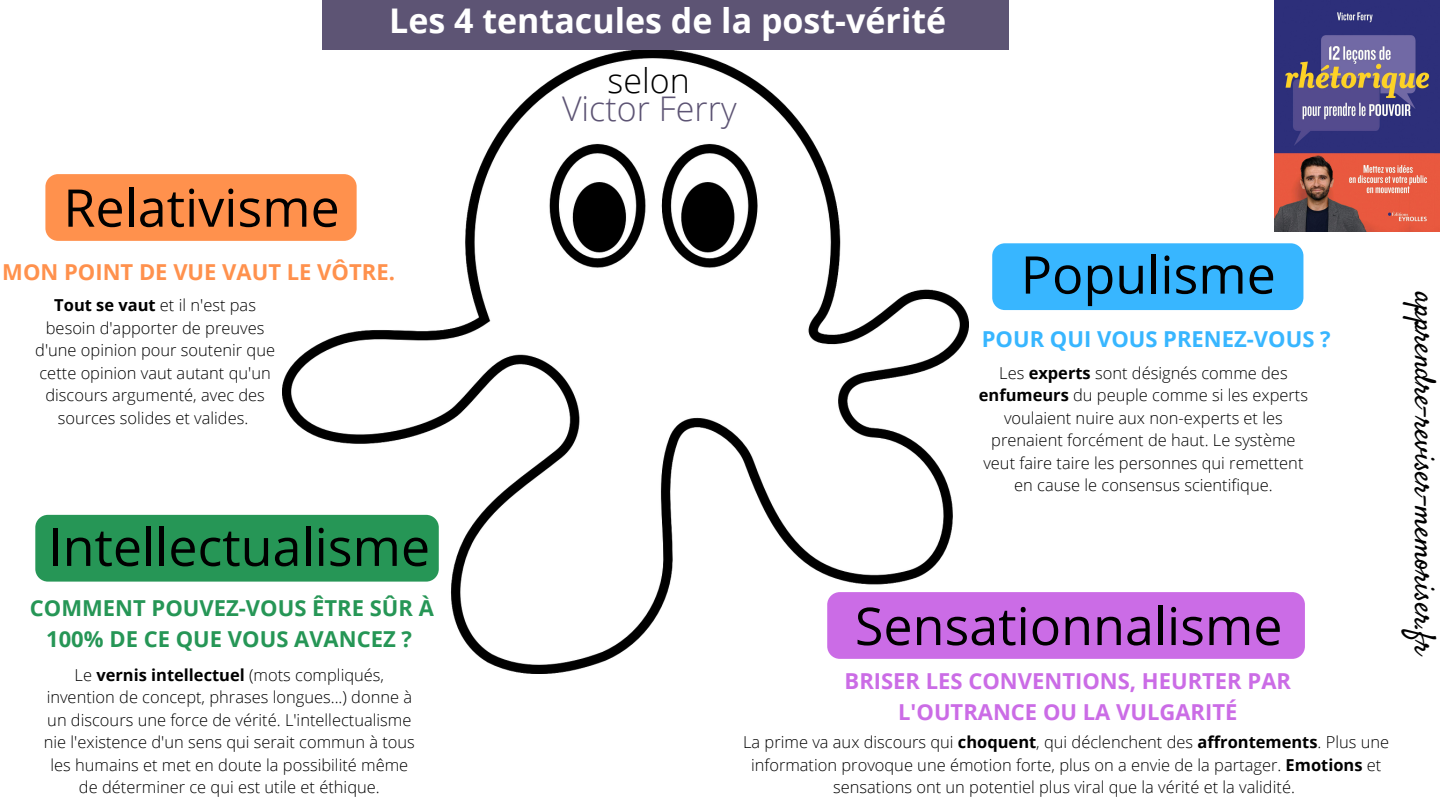
<style>
.page{position:relative;width:1440px;height:810px;background:#fff}
.page>*{position:absolute;margin:0;border:0;box-sizing:border-box;transform-origin:0 0}
.t1{font:52px "Open Sans";color:#000}
.t2{font:700 34px "Open Sans";color:#fff}
.t3{font:300 34px "Open Sans";color:#5d5474}
.t4{font:300 34px "Open Sans";color:#000}
.t5{font:29.9px "Satisfy";color:#000}
.t6{font:700 22px/30.8px "Open Sans";color:#cb6ce6;text-align:center}
.t7{font:700 22px/30.8px "Open Sans";color:#269656;text-align:center}
.t8{font:700 22px "Open Sans";color:#ff914d}
.t9{font:700 22px "Open Sans";color:#38b6ff}
.t10{font:300 16.5px/22.5px "Open Sans";color:#000;text-align:center}
.s1{font-weight:700}
</style>
<div class="page">
<div style="left:45px;top:174px;width:312px;height:67px;background:#ff914d;border-radius:13px"></div>
<img style="left:282px;top:50px;width:686px;height:624px">
<img style="left:1275px;top:0;width:165px;height:232px">
<div style="left:35px;top:515px;width:404px;height:67px;background:#269656;border-radius:13px"></div>
<div style="left:992px;top:243px;width:311px;height:67px;background:#38b6ff;border-radius:13px"></div>
<div style="left:827px;top:592px;width:478px;height:67px;background:#cb6ce6;border-radius:13px"></div>
<div style="left:323px;top:0;width:686px;height:49px;background:#5d5474"></div>
<p class="t2" style="left:389px;top:-3px;width:559px">Les 4 tentacules de la post-vérité</p>
<p class="t4" style="left:608px;top:57px;width:84px">selon</p>
<p class="t3" style="left:562px;top:85px;width:176px">Victor Ferry</p>
<p class="t1" style="left:63px;top:171px;width:278px">Relativisme</p>
<p class="t8" style="left:2px;top:257px;width:394px">MON POINT DE VUE VAUT LE VÔTRE.</p>
<p class="t10" style="left:35px;top:294px;width:241px"><span class="s1">Tout se vaut</span> et il n'est pas besoin d'apporter de preuves d'une opinion pour soutenir que cette opinion vaut autant qu'un discours argumenté, avec des sources solides et valides.</p>
<p class="t1" style="left:48px;top:510px;width:383px">Intellectualisme</p>
<p class="t7" style="left:30px;top:593px;width:406px">COMMENT POUVEZ-VOUS ÊTRE SÛR À<br>100% DE CE QUE VOUS AVANCEZ ?</p>
<p class="t10" style="left:44px;top:663px;width:373px">Le <span class="s1">vernis intellectuel</span> (mots compliqués, invention de concept, phrases longues...) donne à un discours une force de vérité. L'intellectualisme nie l'existence d'un sens qui serait commun à tous les humains et met en doute la possibilité même de déterminer ce qui est utile et éthique.</p>
<p class="t1" style="left:1021px;top:238px;width:257px">Populisme</p>
<p class="t9" style="left:982px;top:324px;width:350px">POUR QUI VOUS PRENEZ-VOUS ?</p>
<p class="t10" style="left:979px;top:361px;width:331px">Les <span class="s1">experts</span> sont désignés comme des <span class="s1">enfumeurs</span> du peuple comme si les experts voulaient nuire aux non-experts et les prenaient forcément de haut. Le système veut faire taire les personnes qui remettent en cause le consensus scientifique.</p>
<p class="t1" style="left:855px;top:590px;width:429px">Sensationnalisme</p>
<p class="t6" style="left:845px;top:665px;width:448px">BRISER LES CONVENTIONS, HEURTER PAR<br>L'OUTRANCE OU LA VULGARITÉ</p>
<p class="t10" style="left:743px;top:730px;width:647px">La prime va aux discours qui <span class="s1">choquent</span>, qui déclenchent des <span class="s1">affrontements</span>. Plus une information provoque une émotion forte, plus on a envie de la partager. <span class="s1">Emotions</span> et sensations ont un potentiel plus viral que la vérité et la validité.</p>
<p class="t5" style="left:1443px;top:292px;width:368px;rotate:90deg">apprendre-reviser-memoriser.fr</p>
</div>
